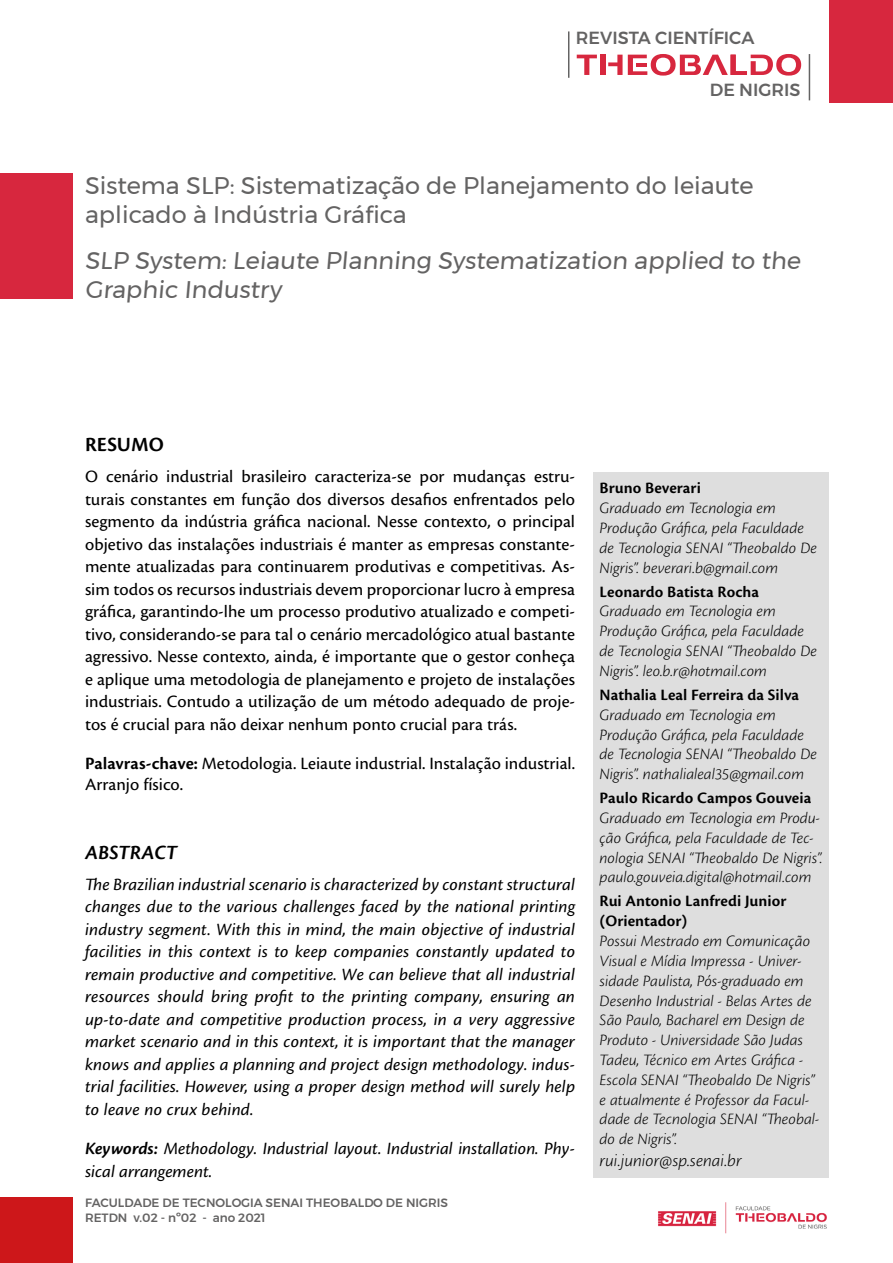
<style>
.page{position:relative;width:893px;height:1263px;background:#fff}
.page>*{position:absolute;margin:0;border:0;box-sizing:border-box;transform-origin:0 0}
.t1{font:24px/28.8px "Montserrat";color:#646363}
.t2{font:21px "Cronos Pro Semibold Capt It";color:#000}
.t3{font:21px "Cronos Pro Semibold Capt";color:#000}
.t4{font:18px/22.5px "Cronos Pro Capt";color:#000;text-align:justify}
.t5{font:18px/22.5px "Cronos Pro Capt It";color:#000;text-align:justify}
.t6{font:18px "Cronos Pro Lt Capt It";letter-spacing:-.005em;color:#000}
.t7{font:500 17.55px "Montserrat";color:#646363}
.t8{font:16.5px/19.8px "Cronos Pro Lt Capt It";letter-spacing:-.005em;color:#000}
.t9{font:16.5px/19.8px "Cronos Pro Semibold Capt";color:#000}
.t10{font:500 12px/14.4px "Montserrat";color:#646363}
.s1{font-family:"Cronos Pro Semibold Capt"}
.s2{font-family:"Cronos Pro Semibold Capt It"}
</style>
<div class="page">
<hr style="left:809px;top:54px;width:1px;height:46px;background:#646363">
<svg style="left:577px;top:55px;width:20px;height:20px"></svg>
<div style="left:600px;top:55px;width:5px;height:20px;background:#d7273e"></div>
<svg style="left:608px;top:54px;width:193px;height:22px"></svg>
<hr style="left:568px;top:31px;width:1px;height:47px;background:#646363">
<div style="left:0;top:1198px;width:72px;height:65px;background:#cd171a"></div>
<div style="left:829px;top:0;width:64px;height:102px;background:#d7273e"></div>
<img style="left:658px;top:1202px;width:169px;height:32px">
<div style="left:593px;top:472px;width:236px;height:705px;background:#dedede"></div>
<div style="left:0;top:173px;width:72px;height:126px;background:#d7273e"></div>
<p class="t7" style="left:576px;top:24px;width:180px">REVISTA CIENTÍFICA</p>
<p class="t7" style="left:710px;top:76px;width:92px">DE NIGRIS</p>
<h1 class="t1" style="left:85px;top:171px;width:670px">Sistema SLP: Sistematização de Planejamento do leiaute aplicado à Indústria Gráfica</h1>
<h1 class="t1" style="left:85px;top:246px;width:720px">SLP System: Leiaute Planning Systematization applied to the<br>Graphic Industry</h1>
<p class="t3" style="left:85px;top:433px;width:80px">RESUMO</p>
<p class="t4" style="left:85px;top:466px;width:492px">O cenário industrial brasileiro caracteriza-se por mudanças estru&shy;turais constantes em função dos diversos desafios enfrentados pelo segmento da indústria gráfica nacional. Nesse contexto, o principal objetivo das instalações industriais é manter as empresas constante&shy;mente atualizadas para continuarem produtivas e competitivas. As&shy;sim todos os recursos industriais devem proporcionar lucro à empresa gráfica, garantindo-lhe um processo produtivo atualizado e competi&shy;tivo, considerando-se para tal o cenário mercadológico atual bastante agressivo. Nesse contexto, ainda, é importante que o gestor conheça e aplique uma metodologia de planejamento e projeto de instalações industriais. Contudo a utilização de um método adequado de proje&shy;tos é crucial para não deixar nenhum ponto crucial para trás.</p>
<p class="t4" style="left:85px;top:752px;width:492px;line-height:21.6px"><span class="s1">Palavras-chave:</span> Metodologia. Leiaute industrial. Instalação industrial.<br>Arranjo físico.</p>
<p class="t2" style="left:85px;top:840px;width:94px">ABSTRACT</p>
<p class="t5" style="left:85px;top:873px;width:492px">The Brazilian industrial scenario is characterized by constant structural changes due to the various challenges faced by the national printing industry segment. With this in mind, the main objective of industrial facilities in this context is to keep companies constantly updated to remain productive and competitive. We can believe that all industrial resources should bring profit to the printing company, ensuring an up-to-date and competitive production process, in a very aggressive market scenario and in this context, it is important that the manager knows and applies a planning and project design methodology. indus&shy;trial facilities. However, using a proper design method will surely help to leave no crux behind.</p>
<p class="t5" style="left:85px;top:1137px;width:492px"><span class="s2">Keywords:</span> Methodology. Industrial layout. Industrial installation. Phy&shy;sical arrangement.</p>
<p class="t10" style="left:85px;top:1196px;width:365px">FACULDADE DE TECNOLOGIA SENAI THEOBALDO DE NIGRIS<br>RETDN v.02 - nº02 - ano 2021</p>
<p class="t9" style="left:600px;top:479px;width:103px">Bruno Beverari</p>
<p class="t8" style="left:600px;top:498px;width:219px">Graduado em Tecnologia em<br>Produção Gráfica, pela Faculdade de Tecnologia SENAI “Theobaldo De<br>Nigris”. beverari.b@gmail.com</p>
<p class="t9" style="left:600px;top:582px;width:161px">Leonardo Batista Rocha</p>
<p class="t8" style="left:600px;top:601px;width:219px">Graduado em Tecnologia em<br>Produção Gráfica, pela Faculdade de Tecnologia SENAI “Theobaldo De<br>Nigris”. leo.b.r@hotmail.com</p>
<p class="t9" style="left:600px;top:685px;width:201px">Nathalia Leal Ferreira da Silva</p>
<p class="t8" style="left:600px;top:705px;width:219px">Graduado em Tecnologia em Produção Gráfica, pela Faculdade de Tecnologia SENAI “Theobaldo De Nigris”. nathalialeal35@gmail.com</p>
<p class="t9" style="left:600px;top:788px;width:213px">Paulo Ricardo Campos Gouveia</p>
<p class="t8" style="left:600px;top:808px;width:224px">Graduado em Tecnologia em Produ&shy;ção Gráfica, pela Faculdade de Tec&shy;nologia SENAI “Theobaldo De Nigris”. paulo.gouveia.digital@hotmail.com</p>
<p class="t9" style="left:600px;top:892px;width:188px">Rui Antonio Lanfredi Junior (Orientador)</p>
<p class="t8" style="left:600px;top:931px;width:221px">Possui Mestrado em Comunicação<br>Visual e Mídia Impressa - Univer&shy;sidade Paulista, Pós-graduado em<br>Desenho Industrial - Belas Artes de<br>São Paulo, Bacharel em Design de<br>Produto - Universidade São Judas<br>Tadeu, Técnico em Artes Gráfica -<br>Escola SENAI “Theobaldo De Nigris” e atualmente é Professor da Facul&shy;dade de Tecnologia SENAI “Theobal&shy;do de Nigris”.</p>
<p class="t6" style="left:600px;top:1150px;width:144px">rui.junior@sp.senai.br</p>
</div>
